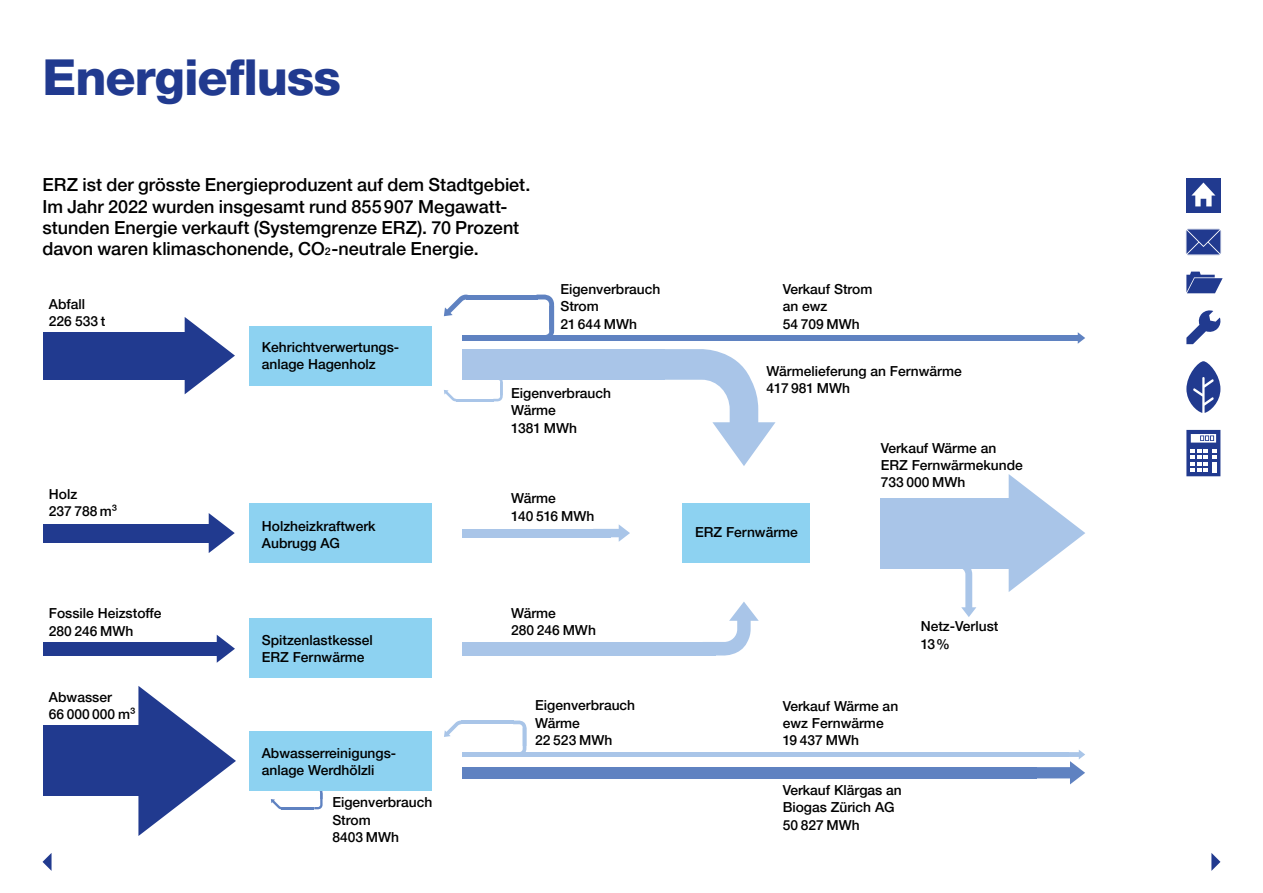
<style>
.page{position:relative;width:1263px;height:893px;background:#fff}
.page>*{position:absolute;margin:0;border:0;box-sizing:border-box;transform-origin:0 0}
.t1{font:800 49.5px "Helvetica Neue LT Pro";letter-spacing:-.025em;color:#213a8f}
.t2{font:500 18px/21.3px "Helvetica Neue LT Pro";color:#000}
.t3{font:500 13.8px/17.2px "Helvetica Neue LT Pro";color:#000}
.s1{font-size:10.5px}
</style>
<div class="page">
<svg style="left:1186px;top:361px;width:34px;height:52px"></svg>
<div style="left:1186px;top:178px;width:34px;height:34px;background:#213a8f"></div>
<svg style="left:1191px;top:183px;width:24px;height:23px"></svg>
<svg style="left:1186px;top:271px;width:37px;height:23px"></svg>
<svg style="left:1186px;top:310px;width:35px;height:34px"></svg>
<svg style="left:1186px;top:430px;width:34px;height:46px"></svg>
<svg style="left:1185px;top:229px;width:36px;height:26px"></svg>
<svg style="left:271px;top:799px;width:14px;height:11px"></svg>
<hr style="left:281px;top:807px;width:33px;height:2px;background:#5f82c1">
<svg style="left:314px;top:791px;width:9px;height:18px"></svg>
<div style="left:249px;top:326px;width:183px;height:60px;background:#8dd2f1"></div>
<div style="left:249px;top:503px;width:183px;height:60px;background:#8dd2f1"></div>
<div style="left:682px;top:503px;width:128px;height:60px;background:#8dd2f1"></div>
<div style="left:249px;top:619px;width:183px;height:59px;background:#8dd2f1"></div>
<div style="left:249px;top:732px;width:183px;height:59px;background:#8dd2f1"></div>
<svg style="left:444px;top:720px;width:17px;height:17px"></svg>
<hr style="left:461px;top:720px;width:53px;height:4px;background:#a9c5e8">
<svg style="left:513px;top:720px;width:13px;height:32px"></svg>
<svg style="left:665px;top:349px;width:110px;height:117px"></svg>
<div style="left:462px;top:349px;width:203px;height:31px;background:#a9c5e8"></div>
<div style="left:462px;top:335px;width:617px;height:6px;background:#5f82c1"></div>
<div style="left:462px;top:767px;width:575px;height:11px;background:#5f82c1"></div>
<svg style="left:593px;top:524px;width:37px;height:18px"></svg>
<div style="left:462px;top:529px;width:149px;height:8px;background:#a9c5e8"></div>
<svg style="left:703px;top:602px;width:56px;height:54px"></svg>
<svg style="left:948px;top:568px;width:28px;height:49px"></svg>
<div style="left:462px;top:642px;width:254px;height:13px;background:#a9c5e8"></div>
<div style="left:462px;top:752px;width:607px;height:5px;background:#a9c5e8"></div>
<svg style="left:1036px;top:750px;width:49px;height:34px"></svg>
<svg style="left:444px;top:294px;width:29px;height:22px"></svg>
<hr style="left:466px;top:295px;width:71px;height:4px;background:#5f82c1">
<svg style="left:536px;top:295px;width:18px;height:40px"></svg>
<svg style="left:444px;top:390px;width:15px;height:12px"></svg>
<hr style="left:456px;top:399px;width:38px;height:2px;background:#a9c5e8">
<svg style="left:493px;top:380px;width:10px;height:21px"></svg>
<div style="left:43px;top:332px;width:154px;height:48px;background:#213a8f"></div>
<div style="left:43px;top:642px;width:177px;height:13px;background:#213a8f"></div>
<svg style="left:217px;top:635px;width:18px;height:28px"></svg>
<div style="left:43px;top:524px;width:169px;height:18px;background:#213a8f"></div>
<svg style="left:209px;top:513px;width:26px;height:40px"></svg>
<svg style="left:185px;top:317px;width:50px;height:77px"></svg>
<div style="left:43px;top:726px;width:108px;height:70px;background:#213a8f"></div>
<svg style="left:138px;top:686px;width:98px;height:150px"></svg>
<svg style="left:1078px;top:332px;width:7px;height:12px"></svg>
<div style="left:881px;top:498px;width:129px;height:70px;background:#a9c5e8"></div>
<svg style="left:1009px;top:474px;width:76px;height:118px"></svg>
<svg style="left:1211px;top:853px;width:9px;height:18px"></svg>
<svg style="left:43px;top:853px;width:9px;height:18px"></svg>
<h2 class="t1" style="left:43px;top:48px;width:300px">Energiefluss</h2>
<p class="t2" style="left:43px;top:174px;width:489px">ERZ ist der grösste Energieproduzent auf dem Stadtgebiet.<br>Im Jahr 2022 wurden insgesamt rund 855907 Megawatt&shy;stunden Energie verkauft (Systemgrenze ERZ). 70 Prozent davon waren klimaschonende, CO<span class="s1">2</span>-neutrale Energie.</p>
<p class="t3" style="left:49px;top:295px;width:58px">Abfall<br>226 533 t</p>
<p class="t3" style="left:262px;top:338px;width:139px">Kehrichtverwertungs&shy;anlage Hagenholz</p>
<p class="t3" style="left:560px;top:280px;width:101px">Eigenverbrauch<br>Strom<br>21 644 MWh</p>
<p class="t3" style="left:49px;top:485px;width:70px">Holz<br>237 788 m³</p>
<p class="t3" style="left:49px;top:605px;width:114px">Fossile Heizstoffe<br>280 246 MWh</p>
<p class="t3" style="left:49px;top:688px;width:88px">Abwasser<br>66 000 000 m³</p>
<p class="t3" style="left:262px;top:517px;width:115px">Holzheizkraftwerk<br>Aubrugg AG</p>
<p class="t3" style="left:262px;top:631px;width:112px">Spitzenlastkessel<br>ERZ Fernwärme</p>
<p class="t3" style="left:262px;top:744px;width:136px">Abwasserreinigungs&shy;anlage Werdhölzli</p>
<p class="t3" style="left:332px;top:794px;width:101px">Eigenverbrauch<br>Strom<br>8403 MWh</p>
<p class="t3" style="left:511px;top:385px;width:101px">Eigenverbrauch<br>Wärme<br>1381 MWh</p>
<p class="t3" style="left:511px;top:490px;width:85px">Wärme<br>140 516 MWh</p>
<p class="t3" style="left:511px;top:604px;width:86px">Wärme<br>280 246 MWh</p>
<p class="t3" style="left:535px;top:697px;width:101px">Eigenverbrauch<br>Wärme<br>22 523 MWh</p>
<p class="t3" style="left:783px;top:280px;width:91px">Verkauf Strom an ewz<br>54 709 MWh</p>
<p class="t3" style="left:767px;top:362px;width:197px">Wärmelieferung an Fernwärme<br>417 981 MWh</p>
<p class="t3" style="left:695px;top:523px;width:104px">ERZ Fernwärme</p>
<p class="t3" style="left:881px;top:439px;width:144px">Verkauf Wärme an<br>ERZ Fernwärmekunde<br>733 000 MWh</p>
<p class="t3" style="left:921px;top:618px;width:79px">Netz-Verlust<br>13%</p>
<p class="t3" style="left:783px;top:697px;width:117px">Verkauf Wärme an ewz Fernwärme<br>19 437 MWh</p>
<p class="t3" style="left:783px;top:781px;width:121px">Verkauf Klärgas an<br>Biogas Zürich AG<br>50 827 MWh</p>
</div>
